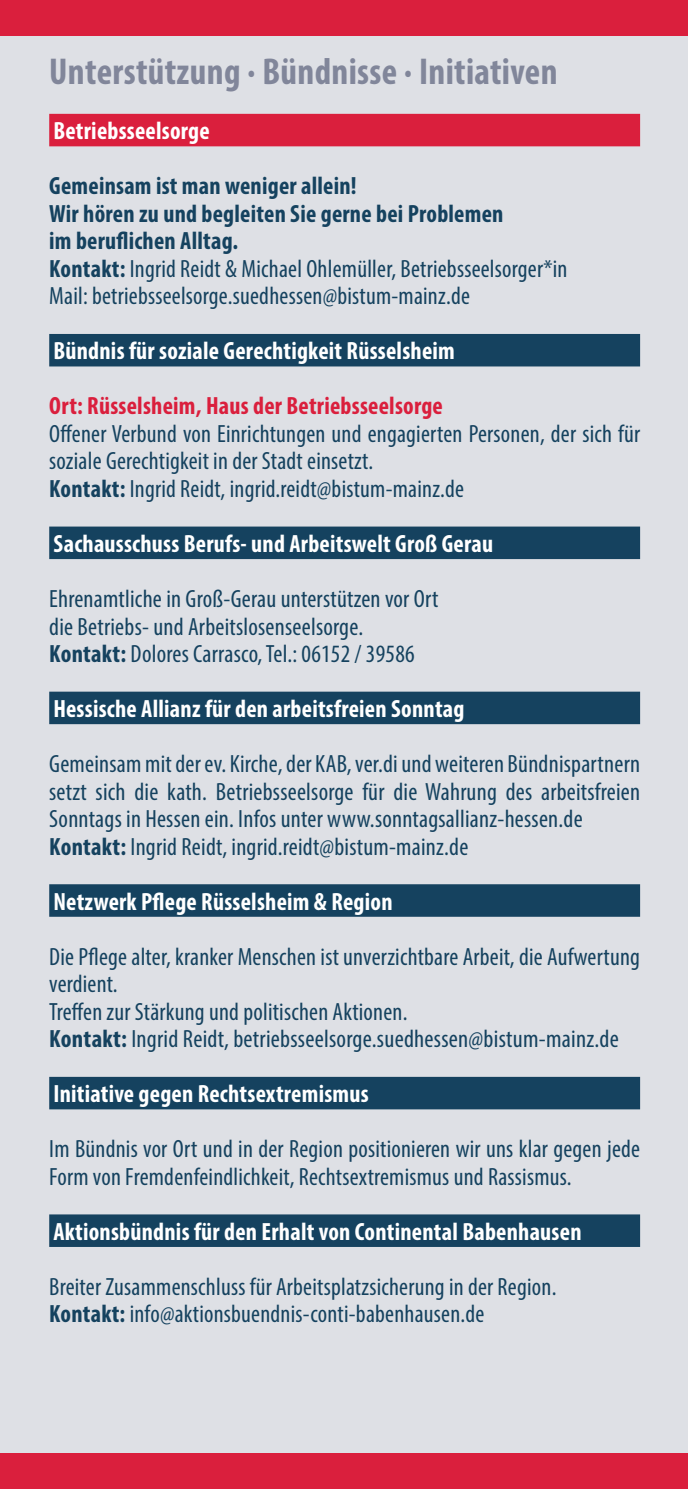
<style>
.page{position:relative;width:688px;height:1489px;background:#fff}
.page>*{position:absolute;margin:0;border:0;box-sizing:border-box;transform-origin:0 0}
.t1{font:700 condensed 37.5px "Myriad Pro";letter-spacing:.01em;color:#81869a}
.t2{font:condensed 25px/27.5px "Myriad Pro";letter-spacing:.01em;color:#15425f}
.t3{font:700 condensed 25px "Myriad Pro";letter-spacing:.01em;color:#fff}
.t4{font:700 condensed 25px "Myriad Pro";letter-spacing:.01em;color:#da1f3d}
.s1{font-weight:700}
</style>
<div class="page">
<div style="left:0;top:21px;width:687px;height:1446px;background:#dee0e5"></div>
<div style="left:49px;top:114px;width:591px;height:32px;background:#da1f3d"></div>
<div style="left:49px;top:334px;width:591px;height:32px;background:#15425f"></div>
<div style="left:49px;top:526px;width:591px;height:33px;background:#15425f"></div>
<div style="left:49px;top:691px;width:591px;height:33px;background:#15425f"></div>
<div style="left:49px;top:884px;width:591px;height:32px;background:#15425f"></div>
<div style="left:49px;top:1076px;width:591px;height:33px;background:#15425f"></div>
<div style="left:49px;top:1214px;width:591px;height:32px;background:#15425f"></div>
<div style="left:0;top:0;width:687px;height:35px;background:#da1f3d"></div>
<div style="left:0;top:1453px;width:687px;height:35px;background:#da1f3d"></div>
<h1 class="t1" style="left:49px;top:48px;width:509px">Unterstützung · Bündnisse · Initiativen</h1>
<p class="t3" style="left:53px;top:115px;width:158px">Betriebsseelsorge</p>
<p class="t2" style="left:49px;top:172px;width:519px"><span class="s1">Gemeinsam ist man weniger allein!<br>Wir hören zu und begleiten Sie gerne bei Problemen<br>im beruflichen Alltag.<br>Kontakt:</span> Ingrid Reidt &amp; Michael Ohlemüller, Betriebsseelsorger*in Mail: betriebsseelsorge.suedhessen@bistum-mainz.de</p>
<p class="t3" style="left:53px;top:335px;width:403px">Bündnis für soziale Gerechtigkeit Rüsselsheim</p>
<p class="t4" style="left:49px;top:390px;width:395px">Ort: Rüsselsheim, Haus der Betriebsseelsorge</p>
<p class="t2" style="left:49px;top:419px;width:592px">Offener Verbund von Einrichtungen und engagierten Personen, der sich für soziale Gerechtigkeit in der Stadt einsetzt.<br><span class="s1">Kontakt:</span> Ingrid Reidt, ingrid.reidt@bistum-mainz.de</p>
<p class="t3" style="left:53px;top:528px;width:441px">Sachausschuss Berufs- und Arbeitswelt Groß Gerau</p>
<p class="t2" style="left:49px;top:584px;width:390px">Ehrenamtliche in Groß-Gerau unterstützen vor Ort die Betriebs- und Arbeitslosenseelsorge.<br><span class="s1">Kontakt:</span> Dolores Carrasco, Tel.: 06152 / 39586</p>
<p class="t3" style="left:53px;top:693px;width:412px">Hessische Allianz für den arbeitsfreien Sonntag</p>
<p class="t2" style="left:49px;top:749px;width:592px">Gemeinsam mit der ev. Kirche, der KAB, ver.di und weiteren Bündnispartnern setzt sich die kath. Betriebsseelsorge für die Wahrung des arbeitsfreien Sonntags in Hessen ein. Infos unter www.sonntagsallianz-hessen.de <span class="s1">Kontakt:</span> Ingrid Reidt, ingrid.reidt@bistum-mainz.de</p>
<p class="t3" style="left:53px;top:885px;width:340px">Netzwerk Pflege Rüsselsheim &amp; Region</p>
<p class="t2" style="left:49px;top:942px;width:592px">Die Pflege alter, kranker Menschen ist unverzichtbare Arbeit, die Aufwertung verdient.<br>Treffen zur Stärkung und politischen Aktionen.<br><span class="s1">Kontakt:</span> Ingrid Reidt, betriebsseelsorge.suedhessen@bistum-mainz.de</p>
<p class="t3" style="left:53px;top:1078px;width:317px">Initiative gegen Rechtsextremismus</p>
<p class="t2" style="left:49px;top:1134px;width:592px">Im Bündnis vor Ort und in der Region positionieren wir uns klar gegen jede<br>Form von Fremdenfeindlichkeit, Rechtsextremismus und Rassismus.</p>
<p class="t3" style="left:53px;top:1215px;width:529px">Aktionsbündnis für den Erhalt von Continental Babenhausen</p>
<p class="t2" style="left:49px;top:1272px;width:508px">Breiter Zusammenschluss für Arbeitsplatzsicherung in der Region.<br><span class="s1">Kontakt:</span> info@aktionsbuendnis-conti-babenhausen.de</p>
</div>
